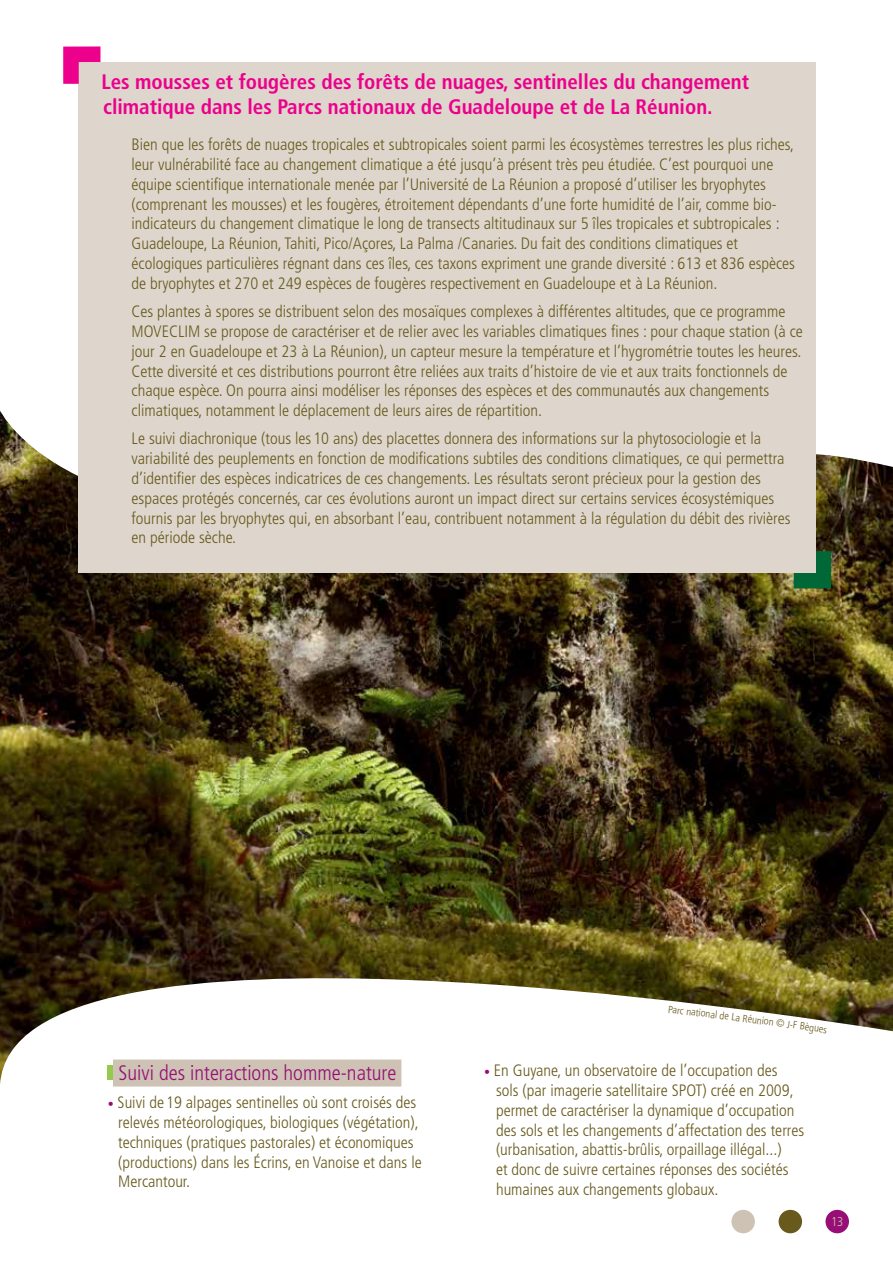
<style>
.page{position:relative;width:893px;height:1263px;background:#fff}
.page>*{position:absolute;margin:0;border:0;box-sizing:border-box;transform-origin:0 0}
.t1{font:700 condensed 21px/25.2px "Frutiger LT Std";color:#ec008c}
.t2{font:300 condensed 21px "Frutiger LT Std";color:#960e76}
.t3{font:300 condensed 16.5px/19.8px "Frutiger LT Std";color:#685a1d}
.t4{font:300 condensed 12.9px "Frutiger LT Std";color:#cec2b4}
.t5{font:300 condensed 10.5px "Frutiger LT Std";color:#685a1d}
.s1{font-size:12px;color:#960e76}
</style>
<div class="page">
<img style="left:0;top:410px;width:893px;height:674px">
<svg style="left:794px;top:551px;width:37px;height:37px"></svg>
<div style="left:79px;top:63px;width:737px;height:510px;background:#ded6cd"></div>
<svg style="left:63px;top:46px;width:37px;height:38px"></svg>
<div style="left:113px;top:1059px;width:288px;height:27px;background:#cec2b4"></div>
<div style="left:108px;top:1065px;width:5px;height:15px;background:#96ca4f"></div>
<img style="left:0;top:575px;width:3px;height:509px">
<div style="left:825px;top:1210px;width:24px;height:23px;background:#960e76;border-radius:50%"></div>
<div style="left:779px;top:1210px;width:23px;height:23px;background:#685a1d;border-radius:50%"></div>
<div style="left:731px;top:1210px;width:24px;height:23px;background:#cec2b4;border-radius:50%"></div>
<svg style="left:668px;top:1005px;width:5px;height:8px"></svg>
<p class="t1" style="left:101px;top:69px;width:649px">Les mousses et fougères des forêts de nuages, sentinelles du changement climatique dans les Parcs nationaux de Guadeloupe et de La Réunion.</p>
<p class="t3" style="left:132px;top:135px;width:665px">Bien que les forêts de nuages tropicales et subtropicales soient parmi les écosystèmes terrestres les plus riches, leur vulnérabilité face au changement climatique a été jusqu’à présent très peu étudiée. C’est pourquoi une équipe scientifique internationale menée par l’Université de La Réunion a proposé d’utiliser les bryophytes (comprenant les mousses) et les fougères, étroitement dépendants d’une forte humidité de l’air, comme bio&shy;indicateurs du changement climatique le long de transects altitudinaux sur 5 îles tropicales et subtropicales :<br>Guadeloupe, La Réunion, Tahiti, Pico/Açores, La Palma /Canaries. Du fait des conditions climatiques et écologiques particulières régnant dans ces îles, ces taxons expriment une grande diversité : 613 et 836 espèces de bryophytes et 270 et 249 espèces de fougères respectivement en Guadeloupe et à La Réunion.</p>
<p class="t3" style="left:132px;top:302px;width:673px">Ces plantes à spores se distribuent selon des mosaïques complexes à différentes altitudes, que ce programme MOVECLIM se propose de caractériser et de relier avec les variables climatiques fines : pour chaque station (à ce jour 2 en Guadeloupe et 23 à La Réunion), un capteur mesure la température et l’hygrométrie toutes les heures.<br>Cette diversité et ces distributions pourront être reliées aux traits d’histoire de vie et aux traits fonctionnels de chaque espèce. On pourra ainsi modéliser les réponses des espèces et des communautés aux changements climatiques, notamment le déplacement de leurs aires de répartition.</p>
<p class="t3" style="left:132px;top:429px;width:661px">Le suivi diachronique (tous les 10 ans) des placettes donnera des informations sur la phytosociologie et la variabilité des peuplements en fonction de modifications subtiles des conditions climatiques, ce qui permettra d’identifier des espèces indicatrices de ces changements. Les résultats seront précieux pour la gestion des espaces protégés concernés, car ces évolutions auront un impact direct sur certains services écosystémiques fournis par les bryophytes qui, en absorbant l’eau, contribuent notamment à la régulation du débit des rivières en période sèche.</p>
<p class="t2" style="left:119px;top:1060px;width:279px">Suivi des interactions homme-nature</p>
<p class="t3" style="left:118px;top:1093px;width:305px;text-indent:-11px"><span class="s1">•</span> Suivi de 19 alpages sentinelles où sont croisés des relevés météorologiques, biologiques (végétation), techniques (pratiques pastorales) et économiques (productions) dans les Écrins, en Vanoise et dans le Mercantour.</p>
<p class="t5" style="left:673px;top:1003px;width:87px;rotate:7deg">arc national de La Réu</p>
<p class="t5" style="left:758px;top:1014px;width:72px;rotate:8deg">nion © J-F Bègues</p>
<p class="t3" style="left:496px;top:1061px;width:310px;text-indent:-12px"><span class="s1">•</span> En Guyane, un observatoire de l’occupation des<br>sols (par imagerie satellitaire SPOT) créé en 2009, permet de caractériser la dynamique d’occupation des sols et les changements d’affectation des terres (urbanisation, abattis-brûlis, orpaillage illégal...)<br>et donc de suivre certaines réponses des sociétés humaines aux changements globaux.</p>
<p class="t4" style="left:831px;top:1214px;width:14px">13</p>
</div>
